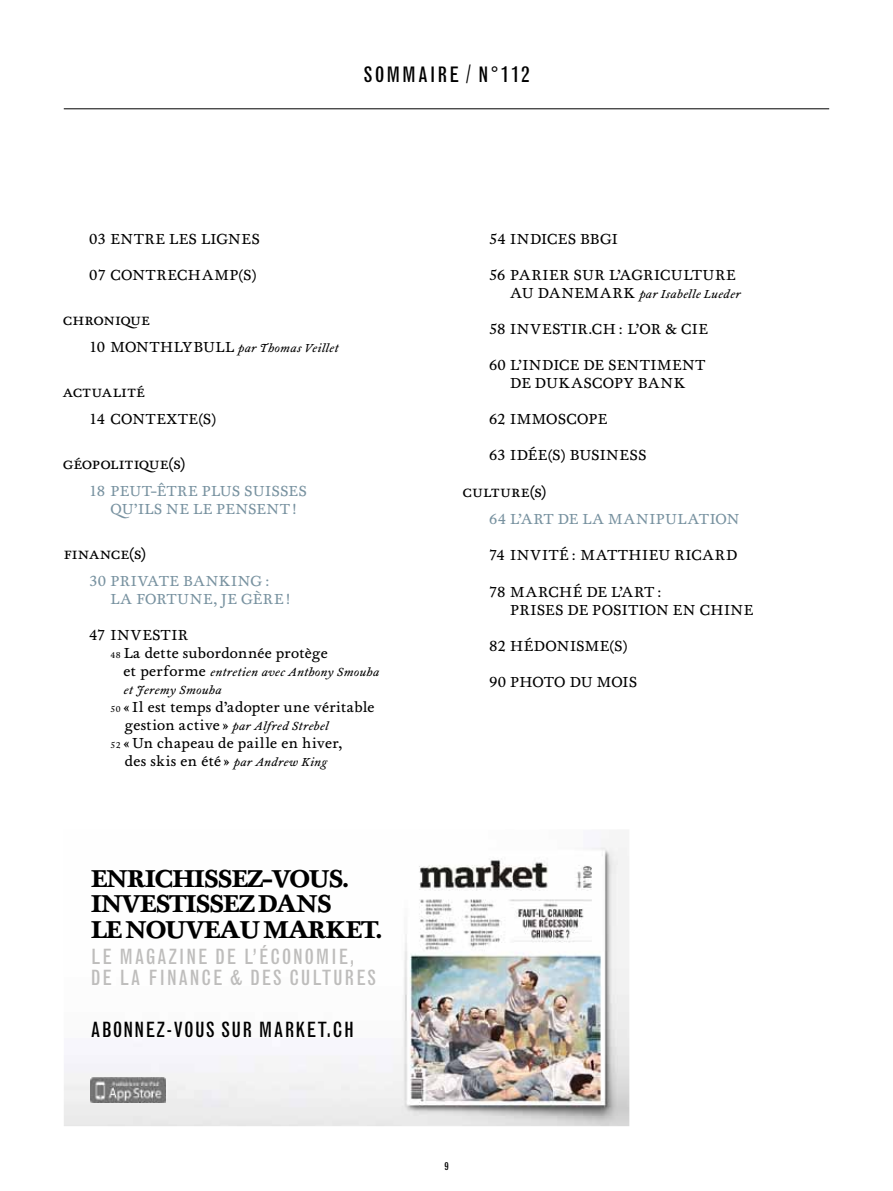
<style>
.page{position:relative;width:893px;height:1191px;background:#fff}
.page>*{position:absolute;margin:0;border:0;box-sizing:border-box;transform-origin:0 0}
.t1{font:700 25.2px/25.2px "Foundry Wilson";letter-spacing:-.05em;color:#000}
.t2{font:condensed 21px "Grotesque";letter-spacing:.08em;color:#000}
.t3{font:condensed 20.7px/21px "Grotesque MT Std";letter-spacing:.08em;color:#bebdbc}
.t4{font:condensed 20.7px "Grotesque MT Std";letter-spacing:.06em;color:#000}
.t5{font:16.5px "Foundry Wilson";letter-spacing:.03em;color:#000}
.t6{font:15px/18px "Foundry Wilson";letter-spacing:.055em;color:#000}
.t7{font:15px/18px "Foundry Wilson";letter-spacing:.155em;color:#7892a0}
.t8{font:15px/18px "Foundry Wilson";letter-spacing:.15em;color:#000}
.t9{font:15px/18px "Foundry Wilson";letter-spacing:.035em;color:#000;text-align:center}
.t10{font:15px "Foundry Wilson";letter-spacing:.19em;color:#000}
.t11{font:15px "Foundry Wilson";letter-spacing:.185em;color:#000}
.t12{font:italic 12px/18px "Foundry Wilson";letter-spacing:.015em;color:#000}
.t13{font:condensed 10.5px "Grotesque";color:#000}
.s1{font-style:normal;font-size:15px}
.s2{font-size:8.7px}
.s3{font-style:normal;font-size:8.7px;color:#fff}
.s4{font-size:8.7px;color:#fff}
.s5{font-style:italic;font-size:12px}
</style>
<div class="page">
<hr style="left:64px;top:108px;width:765px;height:1px;background:#000">
<img style="left:64px;top:847px;width:565px;height:279px">
<img style="left:91px;top:1077px;width:75px;height:25px">
<h2 class="t2" style="left:364px;top:62px;width:168px">SOMMAIRE / N°112</h2>
<p class="t6" style="left:89px;top:230px;width:172px">03 ENTRE LES LIGNES</p>
<p class="t6" style="left:89px;top:266px;width:169px">07 C ONTRECHAMP(S)</p>
<p class="t5" style="left:63px;top:310px;width:88px">CHRONIQUE</p>
<p class="t12" style="left:89px;top:339px;width:251px"><span class="s1">10 MONTHLYBULL</span> par Thomas Veillet</p>
<p class="t5" style="left:63px;top:382px;width:84px">ACTUALITÉ</p>
<p class="t6" style="left:89px;top:410px;width:128px">14 C ONTEXTE(S)</p>
<p class="t5" style="left:63px;top:454px;width:124px">GÉOPOLITIQUE(S)</p>
<p class="t7" style="left:111px;top:482px;width:198px;text-indent:-21px">18 PEUT-ÊTRE PLUS SUISSES<br>QU’ILS NE LE PENSENT !</p>
<p class="t5" style="left:64px;top:544px;width:84px">FINANCE(S)</p>
<p class="t7" style="left:89px;top:572px;width:203px">30 PRIVATE BANKING :<br>LA FORTUNE, JE GÈRE !</p>
<p class="t6" style="left:111px;top:626px;width:219px;text-indent:-21px">47 INVESTIR<br><span class="s2">48</span> LA DETTE SUBORDONNÉE PROTÈGE</p>
<p class="t12" style="left:111px;top:663px;width:270px"><span class="s3">57</span> <span class="s1">ET PERFORME</span> entretien avec Anthony Smouha<br><span class="s3">57</span> et Jeremy Smouha</p>
<p class="t6" style="left:111px;top:698px;width:266px"><span class="s2">50</span> « IL EST TEMPS D’ADOPTER UNE VÉRITABLE</p>
<p class="t12" style="left:111px;top:717px;width:220px"><span class="s3">57</span> <span class="s1">GESTION ACTIVE »</span> par Alfred Strebel</p>
<p class="t6" style="left:111px;top:734px;width:233px"><span class="s2">52</span> « UN CHAPEAU DE PAILLE EN HIVER,<br><span class="s4">57</span> DES SKIS EN ÉTÉ » <span class="s5">par Andrew King</span></p>
<h1 class="t1" style="left:91px;top:866px;width:293px">ENRICHISSEZ-VOUS.<br>INVESTISSEZ DANS<br>LE NOUVEAU MARKET.</h1>
<h3 class="t3" style="left:91px;top:946px;width:287px">LE MAGAZINE DE L’ÉCONOMIE,<br>DE LA FINANCE &amp; DES CULTURES</h3>
<h3 class="t4" style="left:91px;top:1017px;width:265px">ABONNEZ-VOUS SUR MARKET.CH</h3>
<p class="t6" style="left:489px;top:230px;width:102px">54 INDICES BBGI</p>
<p class="t10" style="left:489px;top:266px;width:248px">56 PARIER SUR L’AGRICULTURE</p>
<p class="t12" style="left:510px;top:285px;width:233px"><span class="s1">AU DANEMARK</span> par Isabelle Lueder</p>
<p class="t6" style="left:489px;top:320px;width:220px">58 INVESTIR.CH : L’OR &amp; CIE</p>
<p class="t9" style="left:489px;top:356px;width:216px">60 L’INDICE DE SENTIMENT<br>DE DUKASCOPY BANK</p>
<p class="t6" style="left:489px;top:410px;width:120px">62 IMMOSCOPE</p>
<p class="t6" style="left:489px;top:446px;width:159px">63 IDÉE(S) BUSINESS</p>
<p class="t5" style="left:463px;top:482px;width:85px">CULTURE(S)</p>
<p class="t7" style="left:489px;top:511px;width:252px">64 L’ART DE LA MANIPULATION</p>
<p class="t11" style="left:489px;top:547px;width:250px">74 INVITÉ: MATTHIEU RICARD</p>
<p class="t8" style="left:510px;top:583px;width:244px;text-indent:-21px">78 MARCHÉ DE L’ART :<br>PRISES DE POSITION EN CHINE</p>
<p class="t6" style="left:489px;top:637px;width:140px">82 HÉDONISME(S)</p>
<p class="t6" style="left:489px;top:673px;width:150px">90 PHOTO DU MOIS</p>
<p class="t13" style="left:444px;top:1160px;width:6px">9</p>
</div>
